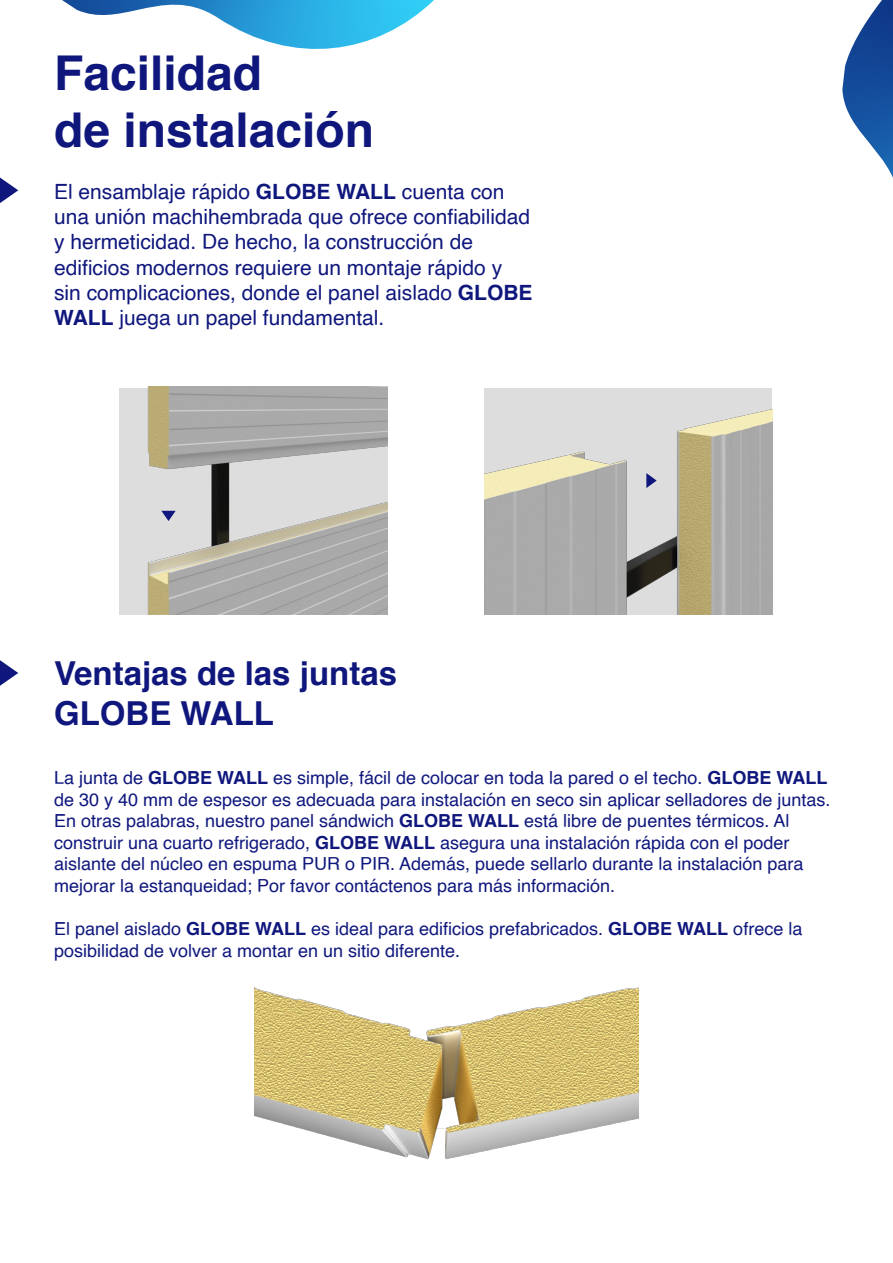
<style>
.page{position:relative;width:893px;height:1263px;background:#fff}
.page>*{position:absolute;margin:0;border:0;box-sizing:border-box;transform-origin:0 0}
.t1{font:700 48px/57.6px "Helvetica";color:#0f177d}
.t2{font:700 33px/39.6px "Helvetica";color:#0f177d}
.t3{font:21px/25.2px "Helvetica";color:#0f177d}
.t4{font:18px/21.6px "Helvetica";color:#0f177d}
.s1{font-weight:700}
</style>
<div class="page">
<img style="left:842px;top:0;width:51px;height:178px">
<img style="left:62px;top:0;width:372px;height:49px">
<svg style="left:0;top:178px;width:18px;height:25px"></svg>
<svg style="left:0;top:660px;width:18px;height:26px"></svg>
<img style="left:119px;top:387px;width:268px;height:227px">
<svg style="left:161px;top:511px;width:15px;height:10px"></svg>
<img style="left:484px;top:388px;width:288px;height:226px">
<svg style="left:646px;top:473px;width:11px;height:15px"></svg>
<img style="left:254px;top:987px;width:384px;height:172px">
<h1 class="t1" style="left:54px;top:45px;width:322px">Facilidad<br>de instalación</h1>
<p class="t3" style="left:54px;top:180px;width:480px">El ensamblaje rápido <span class="s1">GLOBE WALL</span> cuenta con una unión machihembrada que ofrece confiabilidad y hermeticidad. De hecho, la construcción de edificios modernos requiere un montaje rápido y sin complicaciones, donde el panel aislado <span class="s1">GLOBE WALL</span> juega un papel fundamental.</p>
<h2 class="t2" style="left:54px;top:654px;width:345px">Ventajas de las juntas<br>GLOBE WALL</h2>
<p class="t4" style="left:54px;top:767px;width:778px">La junta de <span class="s1">GLOBE WALL</span> es simple, fácil de colocar en toda la pared o el techo. <span class="s1">GLOBE WALL </span>de 30 y 40 mm de espesor es adecuada para instalación en seco sin aplicar selladores de juntas.<br>En otras palabras, nuestro panel sándwich <span class="s1">GLOBE WALL</span> está libre de puentes térmicos. Al construir una cuarto refrigerado, <span class="s1">GLOBE WALL</span> asegura una instalación rápida con el poder aislante del núcleo en espuma PUR o PIR. Además, puede sellarlo durante la instalación para mejorar la estanqueidad; Por favor contáctenos para más información.</p>
<p class="t4" style="left:54px;top:919px;width:750px">El panel aislado <span class="s1">GLOBE WALL</span> es ideal para edificios prefabricados. <span class="s1">GLOBE WALL</span> ofrece la posibilidad de volver a montar en un sitio diferente.</p>
</div>
